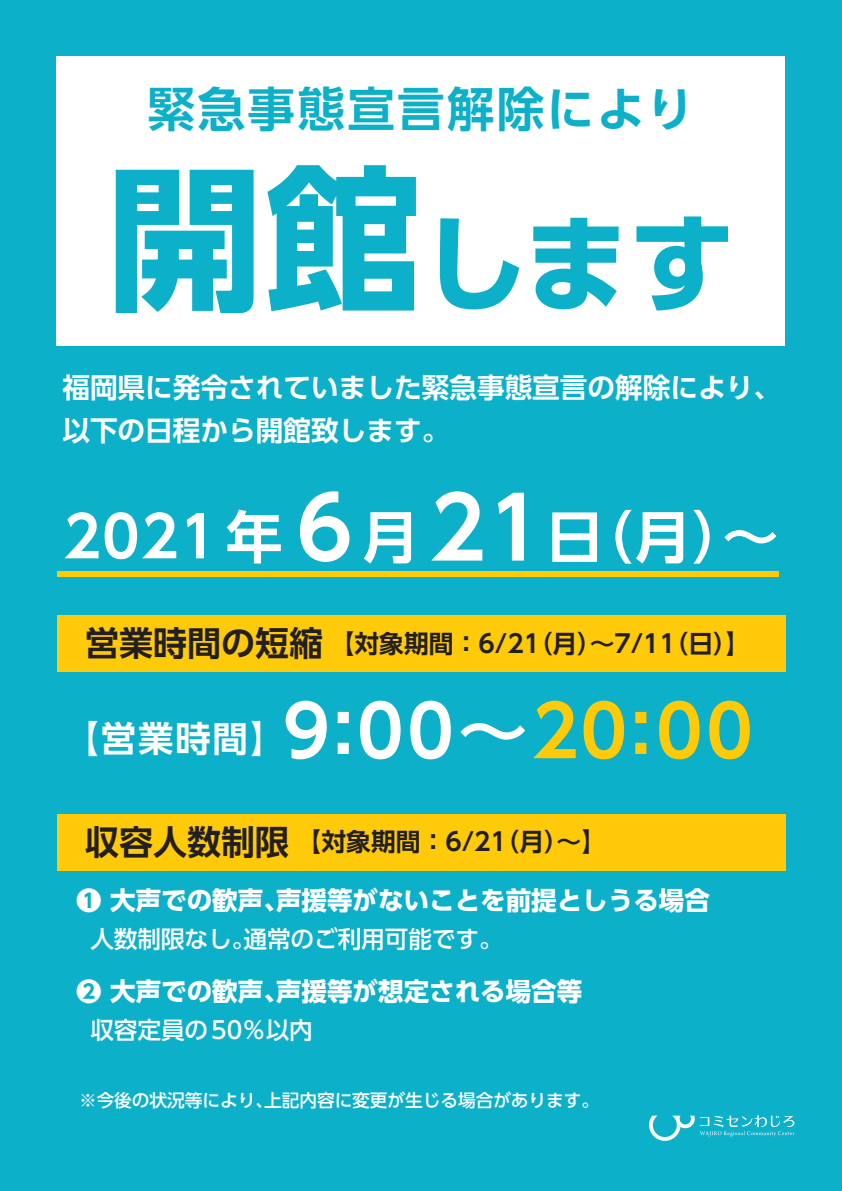
<style>
.page{position:relative;width:842px;height:1191px;background:#0cb0c9}
.page>*{position:absolute;margin:0;border:0;box-sizing:border-box;transform-origin:0 0}
.t1{font:107px "UD Shin Go Pr 6 N Bold 90 pv RKSJ H";color:#0cb0c9}
.t2{font:56.7px "UD Shin Go Pr 6 N De Bold 90 pv RKSJ H";letter-spacing:.025em;color:#fff}
.t3{font:47.5px "UD Shin Go Pr 6 N De Bold 90 pv RKSJ H";letter-spacing:.05em;color:#0cb0c9}
.t4{font:35.4px "UD Shin Go Pr 6 N De Bold 90 pv RKSJ H";color:#fff}
.t5{font:27.6px/42.5px "UD Shin Go Pr 6 N De Bold 90 pv RKSJ H";color:#fff}
.t6{font:25.5px "UD Shin Go Pr 6 N Bold 90 pv RKSJ H";color:#fff}
.t7{font:24.8px "UD Shin Go Pr 6 N De Bold 90 pv RKSJ H";color:#231f20}
.t8{font:23.7px "UD Shin Go Pr 6 N Medium 90 pv RKSJ H";letter-spacing:-.005em;color:#fff}
.t9{font:17.7px "UD Shin Go Pr 6 N Medium 90 pv RKSJ H";letter-spacing:-.005em;color:#fff}
.s1{font-size:155.9px}
.s2{font-size:85px}
.s3{font-size:34px}
.s4{font-size:70.7px}
.s5{font-size:70.7px;color:#feca0a}
</style>
<div class="page">
<div style="left:57px;top:615px;width:728px;height:57px;background:#feca0a"></div>
<svg style="left:649px;top:1115px;width:145px;height:25px"></svg>
<div style="left:57px;top:813px;width:728px;height:57px;background:#feca0a"></div>
<div style="left:57px;top:57px;width:728px;height:289px;background:#fff"></div>
<div style="left:57px;top:571px;width:721px;height:5px;background:#feca0a"></div>
<h3 class="t3" style="left:148px;top:91px;width:548px">緊急事態宣言解除により</h3>
<h1 class="t1" style="left:107px;top:224px;width:630px"><span class="s1">開館</span>します</h1>
<p class="t5" style="left:62px;top:370px;width:720px">福岡県に発令されていました緊急事態宣言の解除により、以下の日程から開館致します。</p>
<h2 class="t2" style="left:63px;top:515px;width:717px">2021年 <span class="s2">6</span>月 <span class="s2">21</span>日（月）～</h2>
<p class="t7" style="left:85px;top:634px;width:667px"><span class="s3">営業時間の短縮</span>【対象期間：6/21（月）～7/11（日）】</p>
<h3 class="t4" style="left:64px;top:725px;width:691px">【営業時間】<span class="s4">9:00～</span><span class="s5">20:00</span></h3>
<p class="t7" style="left:85px;top:832px;width:523px"><span class="s3">収容人数制限</span> 【対象期間：6/21（月）～】</p>
<p class="t6" style="left:76px;top:890px;width:635px">❶ 大声での歓声、声援等がないことを前提としうる場合</p>
<p class="t8" style="left:90px;top:930px;width:414px">人数制限なし。通常のご利用可能です。</p>
<p class="t6" style="left:76px;top:981px;width:507px">❷ 大声での歓声、声援等が想定される場合等</p>
<p class="t8" style="left:90px;top:1020px;width:224px">収容定員の50％以内</p>
<p class="t9" style="left:79px;top:1093px;width:522px">※今後の状況等により、上記内容に変更が生じる場合があります。</p>
</div>
